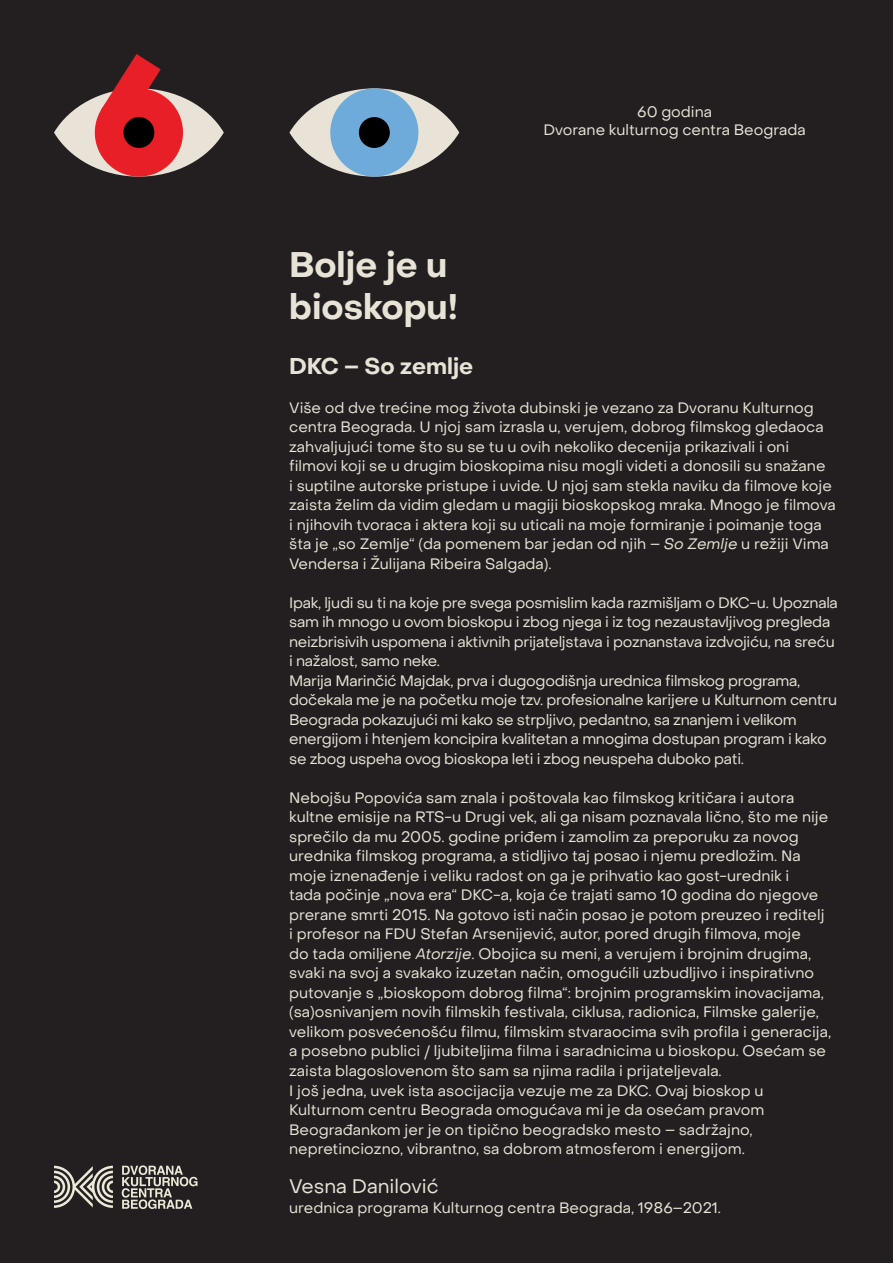
<style>
.page{position:relative;width:893px;height:1263px;background:#231f20}
.page>*{position:absolute;margin:0;border:0;box-sizing:border-box;transform-origin:0 0}
.t1{font:700 35.1px/42px "Object Sans";color:#e8e3d6}
.t2{font:700 22.5px "Object Sans";color:#e8e3d6}
.t3{font:19.5px "Object Sans";color:#e8e3d6}
.t4{font:15px/19.5px "Object Sans";color:#e8e3d6}
.t5{font:15px/19.5px "Object Sans";letter-spacing:-.02em;color:#e8e3d6}
.s1{font-style:italic}
</style>
<div class="page">
<svg style="left:54px;top:88px;width:170px;height:89px;fill:#e8e3d6"></svg>
<svg style="left:101px;top:54px;width:60px;height:55px"></svg>
<div style="left:95px;top:88px;width:88px;height:89px;background:#e81f26;border-radius:50%"></div>
<div style="left:123px;top:117px;width:31px;height:31px;background:#000;border-radius:50%"></div>
<svg style="left:289px;top:88px;width:170px;height:89px;fill:#e8e3d6"></svg>
<div style="left:330px;top:88px;width:88px;height:89px;background:#6eabdb;border-radius:50%"></div>
<div style="left:359px;top:117px;width:31px;height:31px;background:#000;border-radius:50%"></div>
<svg style="left:122px;top:1165px;width:76px;height:44px"></svg>
<svg style="left:54px;top:1166px;width:59px;height:42px"></svg>
<p class="t4" style="left:543px;top:103px;width:264px;line-height:18px;text-align:center">60 godina<br>Dvorane kulturnog centra Beograda</p>
<h1 class="t1" style="left:289px;top:244px;width:170px">Bolje je u bioskopu!</h1>
<p class="t2" style="left:289px;top:352px;width:186px">DKC – So zemlje</p>
<p class="t4" style="left:289px;top:398px;width:548px">Više od dve trećine mog života dubinski je vezano za Dvoranu Kulturnog centra Beograda. U njoj sam izrasla u, verujem, dobrog filmskog gledaoca zahvaljujući tome što su se tu u ovih nekoliko decenija prikazivali i oni filmovi koji se u drugim bioskopima nisu mogli videti a donosili su snažane<br>i suptilne autorske pristupe i uvide. U njoj sam stekla naviku da filmove koje zaista želim da vidim gledam u magiji bioskopskog mraka. Mnogo je filmova i njihovih tvoraca i aktera koji su uticali na moje formiranje i poimanje toga šta je „so Zemlje“ (da pomenem bar jedan od njih – <span class="s1">So Zemlje</span> u režiji Vima Vendersa i Žulijana Ribeira Salgada).</p>
<p class="t5" style="left:289px;top:593px;width:550px">Ipak, ljudi su ti na koje pre svega posmislim kada razmišljam o DKC-u. Upoznala sam ih mnogo u ovom bioskopu i zbog njega i iz tog nezaustavljivog pregleda neizbrisivih uspomena i aktivnih prijateljstava i poznanstava izdvojiću, na sreću i nažalost, samo neke.</p>
<p class="t5" style="left:289px;top:671px;width:549px">Marija Marinčić Majdak, prva i dugogodišnja urednica filmskog programa, dočekala me je na početku moje tzv. profesionalne karijere u Kulturnom centru Beograda pokazujući mi kako se strpljivo, pedantno, sa znanjem i velikom energijom i htenjem koncipira kvalitetan a mnogima dostupan program i kako se zbog uspeha ovog bioskopa leti i zbog neuspeha duboko pati.</p>
<p class="t4" style="left:289px;top:788px;width:544px">Nebojšu Popovića sam znala i poštovala kao filmskog kritičara i autora kultne emisije na RTS-u Drugi vek, ali ga nisam poznavala lično, što me nije sprečilo da mu 2005. godine priđem i zamolim za preporuku za novog urednika filmskog programa, a stidljivo taj posao i njemu predložim. Na moje iznenađenje i veliku radost on ga je prihvatio kao gost-urednik i<br>tada počinje „nova era“ DKC-a, koja će trajati samo 10 godina do njegove prerane smrti 2015. Na gotovo isti način posao je potom preuzeo i reditelj i profesor na FDU Stefan Arsenijević, autor, pored drugih filmova, moje<br>do tada omiljene <span class="s1">Atorzije</span>. Obojica su meni, a verujem i brojnim drugima, svaki na svoj a svakako izuzetan način, omogućili uzbudljivo i inspirativno putovanje s „bioskopom dobrog filma“: brojnim programskim inovacijama, (sa)osnivanjem novih filmskih festivala, ciklusa, radionica, Filmske galerije, velikom posvećenošću filmu, filmskim stvaraocima svih profila i generacija, a posebno publici / ljubiteljima filma i saradnicima u bioskopu. Osećam se zaista blagoslovenom što sam sa njima radila i prijateljevala.</p>
<p class="t4" style="left:289px;top:1080px;width:477px">I još jedna, uvek ista asocijacija vezuje me za DKC. Ovaj bioskop u Kulturnom centru Beograda omogućava mi je da osećam pravom Beograđankom jer je on tipično beogradsko mesto – sadržajno, nepretinciozno, vibrantno, sa dobrom atmosferom i energijom.</p>
<p class="t3" style="left:289px;top:1174px;width:151px">Vesna Danilović</p>
<p class="t4" style="left:289px;top:1197px;width:433px">urednica programa Kulturnog centra Beograda, 1986–2021.</p>
</div>
